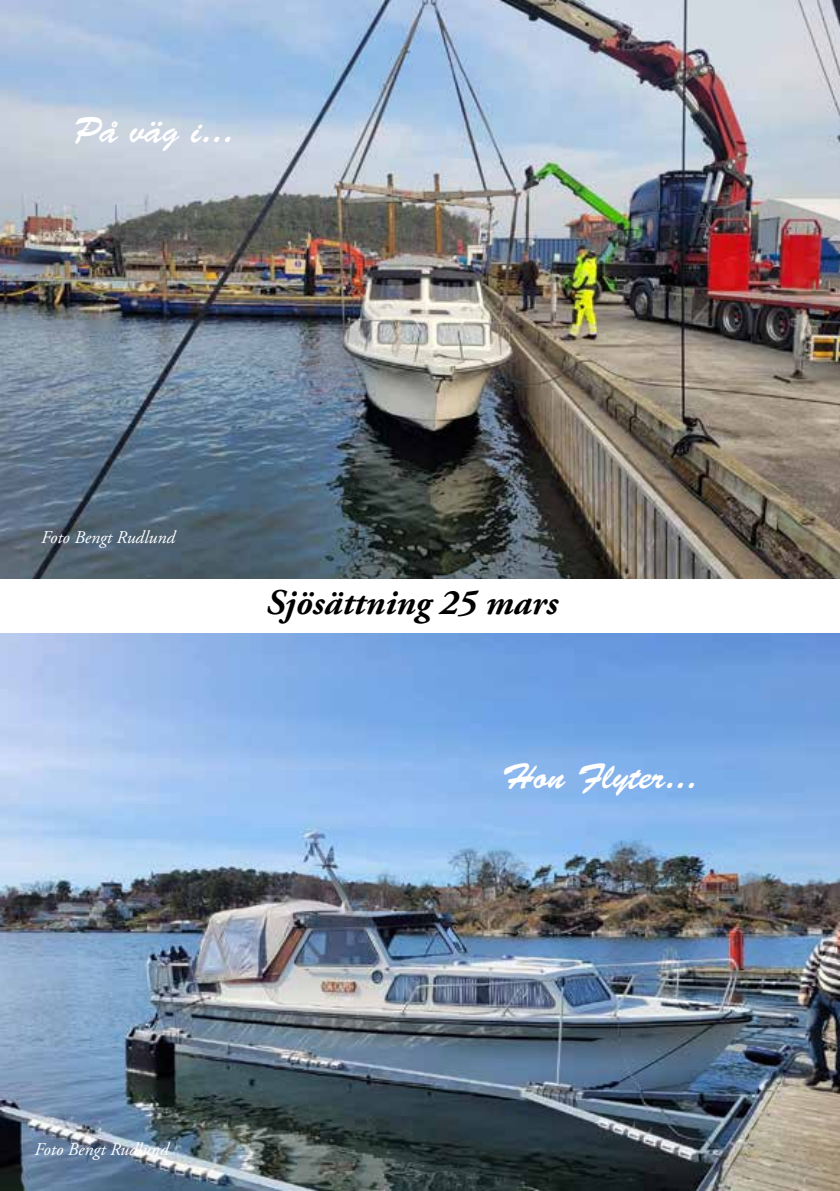
<style>
.page{position:relative;width:840px;height:1191px;background:#fff}
.page>*{position:absolute;margin:0;border:0;box-sizing:border-box;transform-origin:0 0}
.t1{font:36px "Brush Script Std";color:#fff}
.t2{font:italic 700 36px "Adobe Garamond Pro";color:#000}
.t3{font:italic 18px "Adobe Garamond Pro";color:#fff}
</style>
<div class="page">
<img style="left:0;top:0;width:839px;height:578px">
<img style="left:0;top:634px;width:839px;height:557px">
<h1 class="t1" style="left:74px;top:110px;width:162px">På väg i...</h1>
<p class="t3" style="left:41px;top:526px;width:135px">Foto Bengt Rudlund</p>
<h1 class="t2" style="left:266px;top:581px;width:293px">Sjösättning 25 mars</h1>
<h1 class="t1" style="left:501px;top:756px;width:197px">Hon Flyter...</h1>
<p class="t3" style="left:35px;top:1138px;width:135px">Foto Bengt Rudlund</p>
</div>
